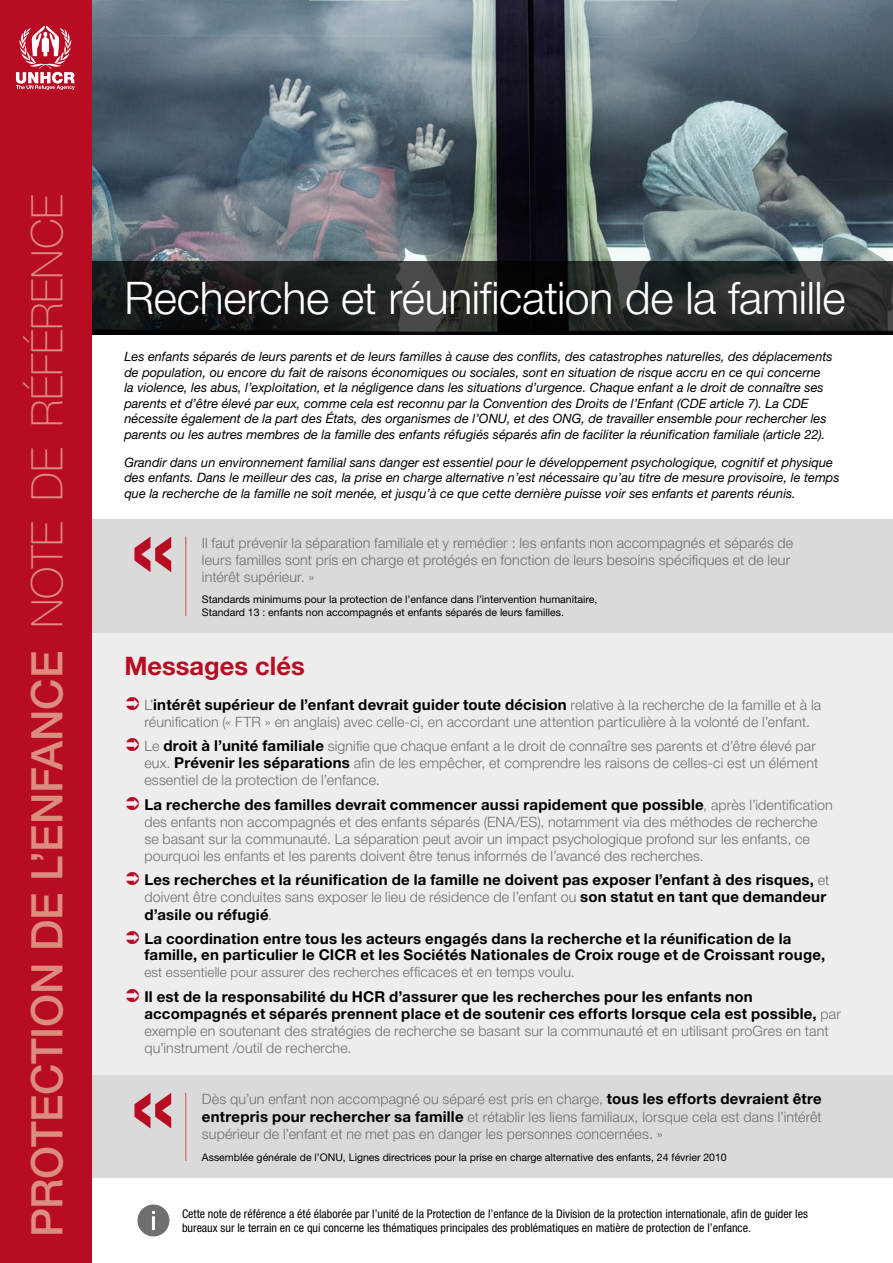
<style>
.page{position:relative;width:893px;height:1263px;background:#fff}
.page>*{position:absolute;margin:0;border:0;box-sizing:border-box;transform-origin:0 0}
.t1{font:300 45px "Helvetica Neue CE";letter-spacing:-.005em;color:#fff}
.t2{font:500 43.5px "Helvetica Neue CE";letter-spacing:-.005em;color:#dc8d7f}
.t3{font:700 25.5px "Helvetica Neue CE";color:#b80c23}
.t4{font:700 15px/24.5px "Helvetica Neue CE";letter-spacing:.015em;color:#000}
.t5{font:300 14.25px/17.1px "Helvetica Neue CE";letter-spacing:.01em;color:#706f6f}
.t6{font:300 13.5px "Helvetica Neue CE";letter-spacing:.01em;color:#706f6f}
.t7{font:italic 12.9px/15.5px "Helvetica Neue CE";color:#000}
.t8{font:condensed 12px/14.4px "Helvetica Neue CE";color:#000}
.t9{font:10.5px/12.6px "Helvetica Neue CE";color:#000}
.s1{font-weight:100}
.s2{font-weight:300;font-size:14.25px;color:#706f6f}
.s3{font-weight:700;font-size:15px;color:#000}
.s4{font-size:14.25px}
</style>
<div class="page">
<div style="left:77px;top:631px;width:816px;height:463px;background:#ededed"></div>
<div style="left:77px;top:520px;width:816px;height:113px;background:#dadada"></div>
<hr style="left:185px;top:537px;width:1px;height:79px;background:#ce5e55">
<svg style="left:134px;top:537px;width:37px;height:35px"></svg>
<div style="left:77px;top:1076px;width:816px;height:102px;background:#dadada"></div>
<hr style="left:185px;top:1093px;width:1px;height:68px;background:#ce5e55">
<svg style="left:134px;top:1093px;width:37px;height:35px"></svg>
<img style="left:91px;top:0;width:802px;height:262px">
<svg style="left:91px;top:262px;width:802px;height:73px;background:#1f2222"></svg>
<div style="left:0;top:0;width:91px;height:1263px;background:#b80c23"></div>
<svg style="left:16px;top:26px;width:59px;height:64px"></svg>
<div style="left:137px;top:1204px;width:32px;height:32px;background:#706f6f;border-radius:50%"></div>
<hr style="left:152px;top:1216px;width:3px;height:14px;background:#fff">
<h2 class="t2" style="left:21px;top:1237px;width:1044px;rotate:-90deg">PROTECTION DE L’ENFANCE <span class="s1">NOTE DE RÉFÉRENCE</span></h2>
<h1 class="t1" style="left:124px;top:271px;width:723px">Recherche et réunification de la famille</h1>
<p class="t7" style="left:124px;top:349px;width:710px">Les enfants séparés de leurs parents et de leurs familles à cause des conflits, des catastrophes naturelles, des déplacements de population, ou encore du fait de raisons économiques ou sociales, sont en situation de risque accru en ce qui concerne la violence, les abus, l’exploitation, et la négligence dans les situations d’urgence. Chaque enfant a le droit de connaître ses parents et d’être élevé par eux, comme cela est reconnu par la Convention des Droits de l’Enfant (CDE article 7). La CDE nécessite également de la part des États, des organismes de l’ONU, et des ONG, de travailler ensemble pour rechercher les parents ou les autres membres de la famille des enfants réfugiés séparés afin de faciliter la réunification familiale (article 22).</p>
<p class="t7" style="left:124px;top:455px;width:717px">Grandir dans un environnement familial sans danger est essentiel pour le développement psychologique, cognitif et physique des enfants. Dans le meilleur des cas, la prise en charge alternative n’est nécessaire qu’au titre de mesure provisoire, le temps que la recherche de la famille ne soit menée, et jusqu’à ce que cette dernière puisse voir ses enfants et parents réunis.</p>
<p class="t5" style="left:202px;top:534px;width:593px">Il faut prévenir la séparation familiale et y remédier : les enfants non accompagnés et séparés de leurs familles sont pris en charge et protégés en fonction de leurs besoins spécifiques et de leur intérêt supérieur. »</p>
<p class="t9" style="left:202px;top:593px;width:397px">Standards minimums pour la protection de l’enfance dans l’intervention humanitaire,<br>Standard 13 : enfants non accompagnés et enfants séparés de leurs familles.</p>
<h3 class="t3" style="left:124px;top:650px;width:182px">Messages clés</h3>
<p class="t4" style="left:144px;top:692px;width:678px"><span class="s2">L’</span>intérêt supérieur de l’enfant devrait guider toute décision <span class="s2">relative à la recherche de la famille et à la</span></p>
<p class="t5" style="left:144px;top:710px;width:673px;line-height:24.5px">réunification (« FTR » en anglais) avec celle-ci, en accordant une attention particulière à la volonté de l’enfant.<br>Le <span class="s3">droit à l’unité familiale</span> signifie que chaque enfant a le droit de connaître ses parents et d’être élevé par</p>
<p class="t5" style="left:144px;top:755px;width:675px">eux. <span class="s3">Prévenir les séparations</span> afin de les empêcher, et comprendre les raisons de celles-ci est un élément essentiel de la protection de l’enfance.</p>
<p class="t4" style="left:144px;top:792px;width:690px">La recherche des familles devrait commencer aussi rapidement que possible<span class="s2">, après l’identification</span></p>
<p class="t5" style="left:144px;top:813px;width:675px">des enfants non accompagnés et des enfants séparés (ENA/ES), notamment via des méthodes de recherche se basant sur la communauté. La séparation peut avoir un impact psychologique profond sur les enfants, ce pourquoi les enfants et les parents doivent être tenus informés de l’avancé des recherches.</p>
<p class="t4" style="left:144px;top:868px;width:686px">Les recherches et la réunification de la famille ne doivent pas exposer l’enfant à des risques, <span class="s2">et</span></p>
<p class="t5" style="left:144px;top:889px;width:683px">doivent être conduites sans exposer le lieu de résidence de l’enfant ou <span class="s3">son statut en tant que demandeur</span></p>
<p class="t4" style="left:144px;top:902px;width:649px">d’asile ou réfugié<span class="s2">.<br></span>La coordination entre tous les acteurs engagés dans la recherche et la réunification de la</p>
<p class="t4" style="left:144px;top:943px;width:682px">famille, en particulier le CICR et les Sociétés Nationales de Croix rouge et de Croissant rouge,</p>
<p class="t6" style="left:144px;top:964px;width:432px">est essentielle pour assurer des recherches e<span class="s4">fficaces et en temps voulu.</span></p>
<p class="t4" style="left:144px;top:988px;width:698px;line-height:17.1px">Il est de la responsabilité du HCR d’assurer que les recherches pour les enfants non accompagnés et séparés prennent place et de soutenir ces efforts lorsque cela est possible, <span class="s2">par</span></p>
<p class="t5" style="left:144px;top:1022px;width:686px">exemple en soutenant des stratégies de recherche se basant sur la communauté et en utilisant proGres en tant qu’instrument /outil de recherche.</p>
<p class="t5" style="left:202px;top:1091px;width:621px;text-align:justify">Dès qu’un enfant non accompagné ou séparé est pris en charge, <span class="s3">tous les efforts devraient être entrepris pour rechercher sa famille</span> et rétablir les liens familiaux, lorsque cela est dans l’intérêt supérieur de l’enfant et ne met pas en danger les personnes concernées. »</p>
<p class="t9" style="left:202px;top:1151px;width:526px">Assemblée générale de l’ONU, Lignes directrices pour la prise en charge alternative des enfants, 24 février 2010</p>
<p class="t8" style="left:182px;top:1206px;width:627px">Cette note de référence a été élaborée par l’unité de la Protection de l’enfance de la Division de la protection internationale, afin de guider les bureaux sur le terrain en ce qui concerne les thématiques principales des problématiques en matière de protection de l’enfance.</p>
</div>
